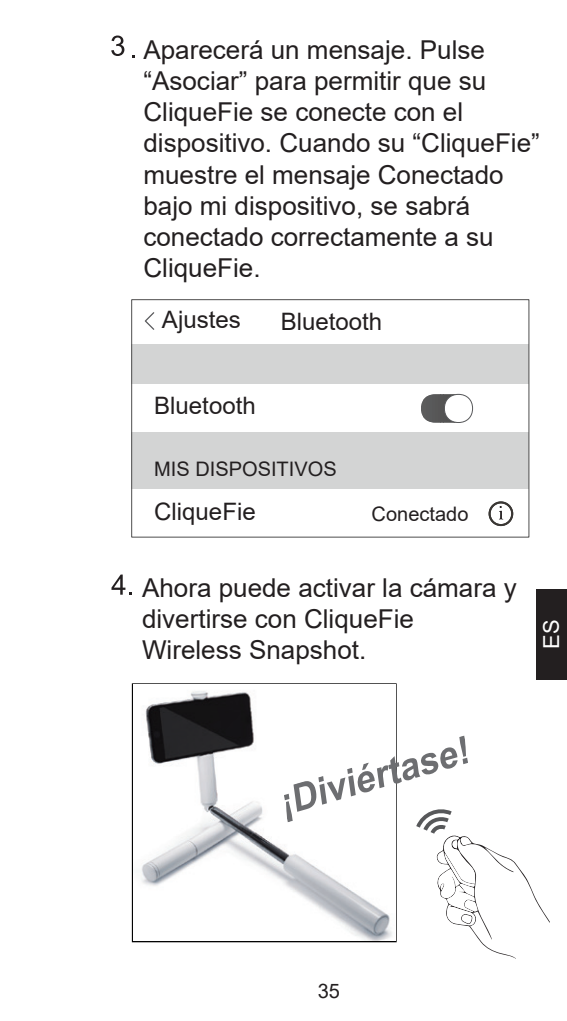
<style>
.page{position:relative;width:567px;height:1021px;background:#fff}
.page>*{position:absolute;margin:0;border:0;box-sizing:border-box;transform-origin:0 0}
.t1{font:26px/31.2px "Arial";color:#231f20}
.t2{font:24px "Arial";color:#231f20}
.t3{font:22px "Arial";color:#fff}
.t4{font:20px "Arial";color:#231f20}
</style>
<div class="page">
<img style="left:141px;top:691px;width:143px;height:195px">
<div style="left:132px;top:432px;width:397px;height:56px;background:#d3d4d4"></div>
<div style="left:132px;top:345px;width:397px;height:39px;background:#d3d4d4"></div>
<svg style="left:421px;top:399px;width:3px;height:19px"></svg>
<svg style="left:424px;top:397px;width:2px;height:23px"></svg>
<div style="left:426px;top:394px;width:6px;height:28px;background:#5a5a5b"></div>
<div style="left:432px;top:394px;width:6px;height:28px;background:#585859"></div>
<div style="left:438px;top:394px;width:5px;height:28px;background:#565556"></div>
<div style="left:443px;top:394px;width:6px;height:28px;background:#535353"></div>
<svg style="left:449px;top:394px;width:3px;height:28px"></svg>
<div style="left:452px;top:394px;width:5px;height:28px;background:#616161"></div>
<svg style="left:462px;top:394px;width:9px;height:28px"></svg>
<div style="left:444px;top:394px;width:29px;height:28px;background:#fff;border-radius:50%"></div>
<div style="left:444px;top:394px;width:29px;height:29px;border:1px solid #57585a;border-radius:50%"></div>
<div style="left:489px;top:501px;width:24px;height:25px;border:2px solid #3a3734;border-radius:50%"></div>
<svg style="left:499px;top:506px;width:4px;height:13px"></svg>
<svg style="left:145px;top:312px;width:9px;height:18px"></svg>
<svg style="left:111px;top:36px;width:13px;height:20px"></svg>
<svg style="left:111px;top:574px;width:21px;height:20px"></svg>
<svg style="left:284px;top:735px;width:266px;height:223px"></svg>
<div style="left:536px;top:589px;width:31px;height:90px;background:#231f20"></div>
<p class="t1" style="left:143px;top:34px;width:398px">Aparecerá un mensaje. Pulse “Asociar” para permitir que su<br>CliqueFie se conecte con el dispositivo. Cuando su “CliqueFie” muestre el mensaje Conectado bajo mi dispositivo, se sabrá conectado correctamente a su<br>CliqueFie.</p>
<p class="t2" style="left:162px;top:303px;width:80px">Ajustes</p>
<p class="t2" style="left:281px;top:305px;width:103px">Bluetooth</p>
<p class="t2" style="left:154px;top:389px;width:103px">Bluetooth</p>
<p class="t4" style="left:154px;top:455px;width:184px">MIS DISPOSITIVOS</p>
<p class="t2" style="left:154px;top:495px;width:103px">CliqueFie</p>
<p class="t4" style="left:372px;top:500px;width:98px">Conectado</p>
<p class="t1" style="left:142px;top:572px;width:376px">Ahora puede activar la cámara y divertirse con CliqueFie<br>Wireless Snapshot.</p>
<p class="t3" style="left:536px;top:649px;width:31px;rotate:-90deg">ES</p>
<p class="t4" style="left:318px;top:977px;width:24px">35</p>
</div>
